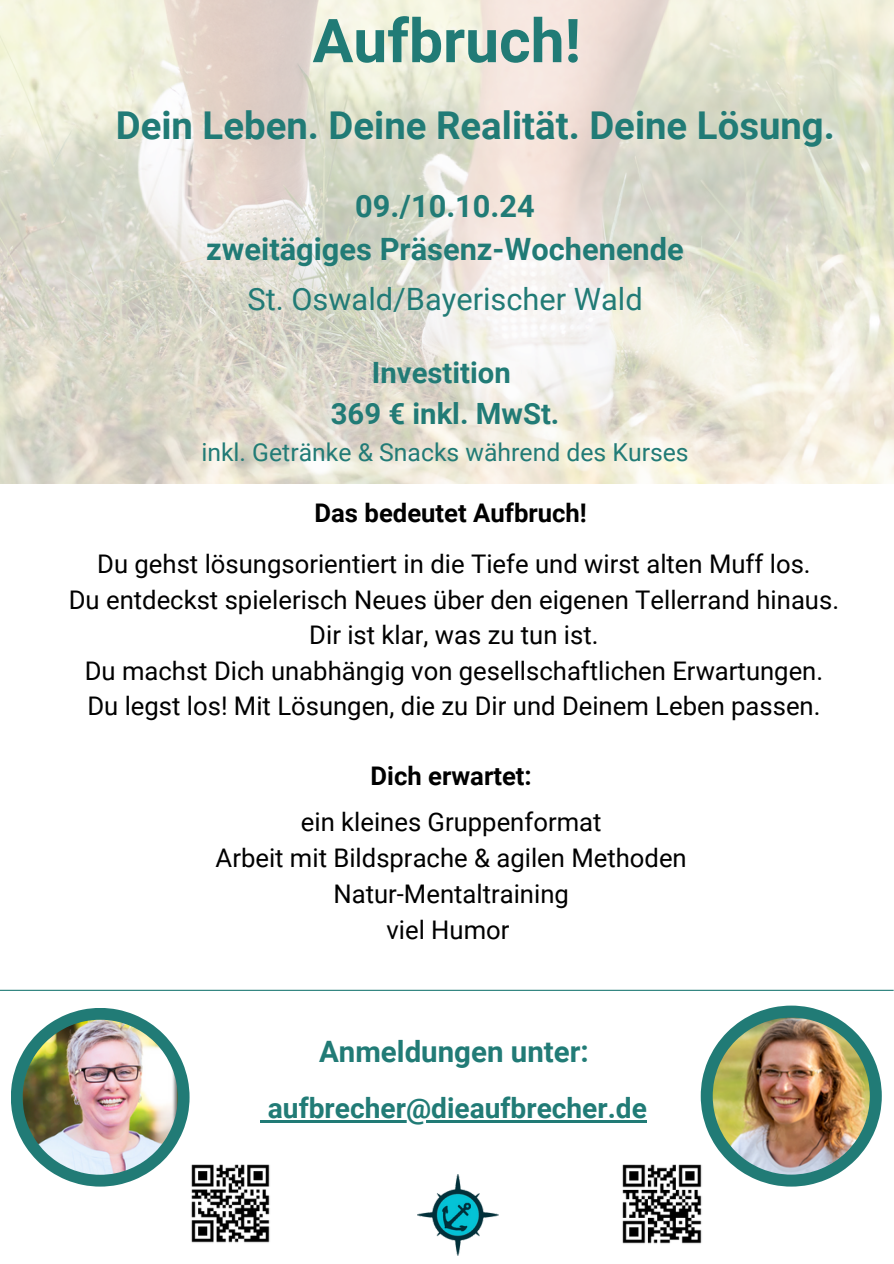
<style>
.page{position:relative;width:894px;height:1264px;background:#fff}
.page>*{position:absolute;margin:0;border:0;box-sizing:border-box;transform-origin:0 0}
.t1{font:700 60.6px "Roboto";color:#217b76}
.t2{font:700 38.25px "Roboto";color:#217b76}
.t3{font:700 30.75px/42.9px "Roboto";color:#217b76;text-align:center}
.t4{font:30.75px "Roboto";color:#217b76}
.t5{font:700 29.4px "Roboto";color:#217b76}
.t6{font:700 29.25px "Roboto";color:#217b76}
.t7{font:700 28.05px "Roboto";color:#217b76}
.t8{font:25.65px "Roboto";color:#010101}
.t9{font:25.65px "Roboto";color:#000}
.t10{font:700 25.65px "Roboto";color:#010101}
.t11{font:700 25.65px "Roboto";color:#000}
.t12{font:24.75px "Roboto";color:#217b76}
</style>
<div class="page">
<svg style="left:11px;top:1008px;width:178px;height:178px"></svg>
<img style="left:23px;top:1019px;width:155px;height:155px">
<svg style="left:700px;top:1005px;width:181px;height:181px"></svg>
<img style="left:712px;top:1017px;width:157px;height:157px">
<img style="left:191px;top:1164px;width:79px;height:79px">
<img style="left:622px;top:1162px;width:81px;height:82px">
<img style="left:0;top:0;width:893px;height:484px">
<hr style="left:0;top:989px;width:893px;height:1px;background:#217b76">
<svg style="left:261px;top:1120px;width:7px;height:2px"></svg>
<hr style="left:268px;top:1120px;width:378px;height:2px;background:#217b76">
<img style="left:417px;top:1174px;width:81px;height:81px">
<h4 class="t1" style="left:312px;top:6px;width:270px">Aufbruch!</h4>
<p class="t2" style="left:116px;top:104px;width:720px">Dein Leben. Deine Realität. Deine Lösung.</p>
<p class="t3" style="left:206px;top:185px;width:479px">09./10.10.24<br>zweitägiges Präsenz-Wochenende</p>
<p class="t4" style="left:247px;top:281px;width:396px">St. Oswald/Bayerischer Wald</p>
<h5 class="t6" style="left:372px;top:356px;width:140px">Investition</h5>
<p class="t6" style="left:330px;top:397px;width:230px">369 € inkl. MwSt.</p>
<p class="t12" style="left:201px;top:437px;width:488px">inkl. Getränke &amp; Snacks während des Kurses</p>
<p class="t10" style="left:314px;top:497px;width:274px">Das bedeutet Aufbruch!</p>
<p class="t8" style="left:97px;top:549px;width:714px">Du gehst lösungsorientiert in die Tiefe und wirst alten Muff los.</p>
<p class="t8" style="left:69px;top:585px;width:771px">Du entdeckst spielerisch Neues über den eigenen Tellerrand hinaus.</p>
<h5 class="t8" style="left:309px;top:620px;width:291px">Dir ist klar, was zu tun ist.</h5>
<p class="t8" style="left:85px;top:655px;width:739px">Du machst Dich unabhängig von gesellschaftlichen Erwartungen.</p>
<p class="t8" style="left:87px;top:691px;width:734px">Du legst los! Mit Lösungen, die zu Dir und Deinem Leben passen.</p>
<p class="t11" style="left:370px;top:760px;width:163px">Dich erwartet:</p>
<p class="t9" style="left:301px;top:807px;width:302px">ein kleines Gruppenformat</p>
<p class="t9" style="left:215px;top:843px;width:472px">Arbeit mit Bildsprache &amp; agilen Methoden</p>
<p class="t9" style="left:333px;top:879px;width:237px">Natur-Mentaltraining</p>
<h3 class="t9" style="left:386px;top:914px;width:124px">viel Humor</h3>
<h3 class="t5" style="left:319px;top:1035px;width:271px">Anmeldungen unter:</h3>
<p class="t7" style="left:268px;top:1092px;width:380px">aufbrecher@dieaufbrecher.de</p>
</div>
